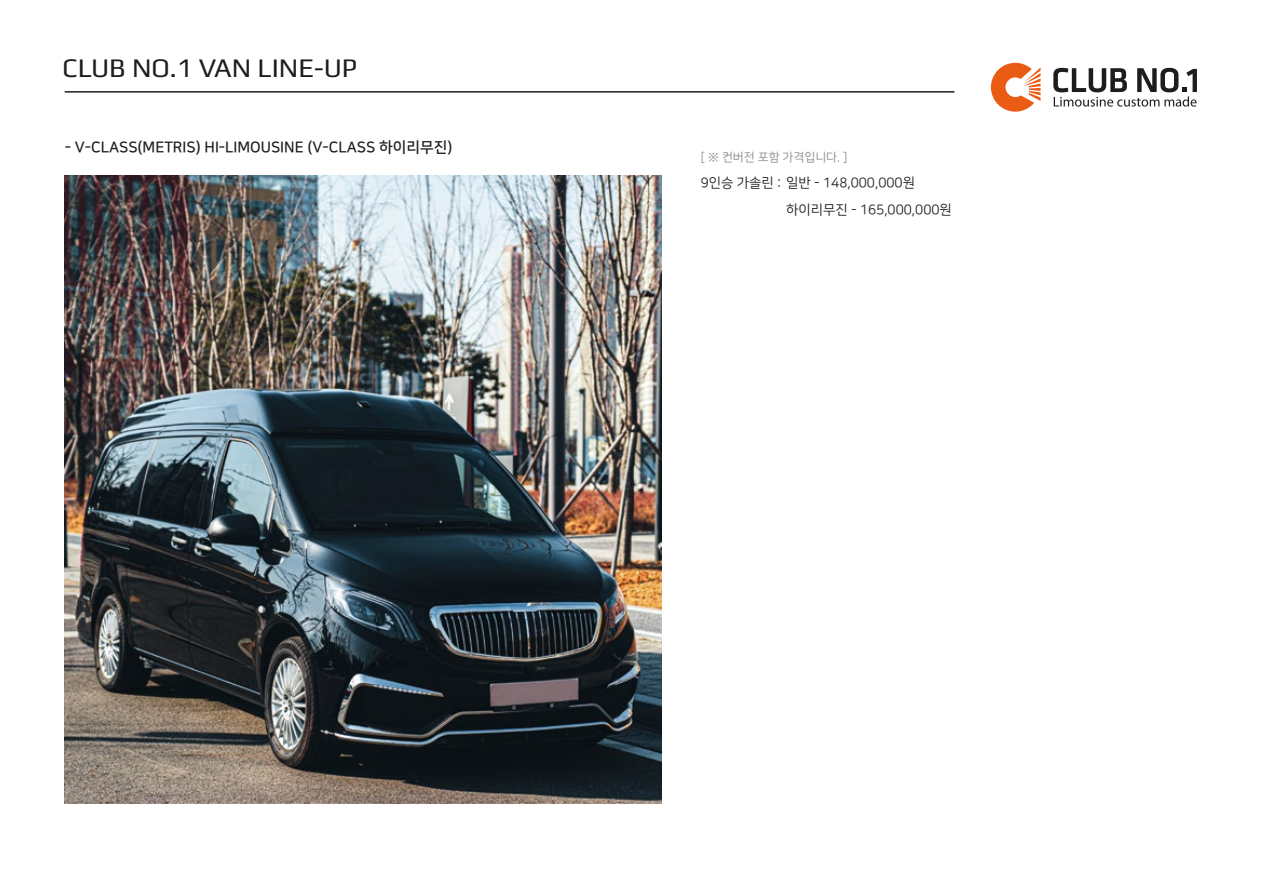
<style>
.page{position:relative;width:1263px;height:893px;background:#fff}
.page>*{position:absolute;margin:0;border:0;box-sizing:border-box;transform-origin:0 0}
.t1{font:27px "Play";color:#1d1d1b}
.t2{font:15px "Nanum Square B";color:#1d1d1b}
.t3{font:13.5px "Nanum Square R";color:#1d1d1b}
.t4{font:12px "Nanum Square R";color:#8b8b8b}
</style>
<div class="page">
<svg style="left:991px;top:63px;width:49px;height:49px"></svg>
<svg style="left:1053px;top:68px;width:144px;height:39px"></svg>
<hr style="left:65px;top:91px;width:889px;height:2px;background:#1d1d1b">
<img style="left:65px;top:176px;width:597px;height:628px">
<h1 class="t1" style="left:63px;top:51px;width:296px">CLUB NO.1 VAN LINE-UP</h1>
<p class="t2" style="left:65px;top:140px;width:389px">- V-CLASS(METRIS) HI-LIMOUSINE (V-CLASS 하이리무진)</p>
<p class="t4" style="left:701px;top:151px;width:148px">[ ※ 컨버전 포함 가격입니다. ]</p>
<p class="t3" style="left:701px;top:176px;width:216px">9인승 가솔린 : 일반 - 148,000,000원</p>
<p class="t3" style="left:786px;top:203px;width:167px">하이리무진 - 165,000,000원</p>
</div>
